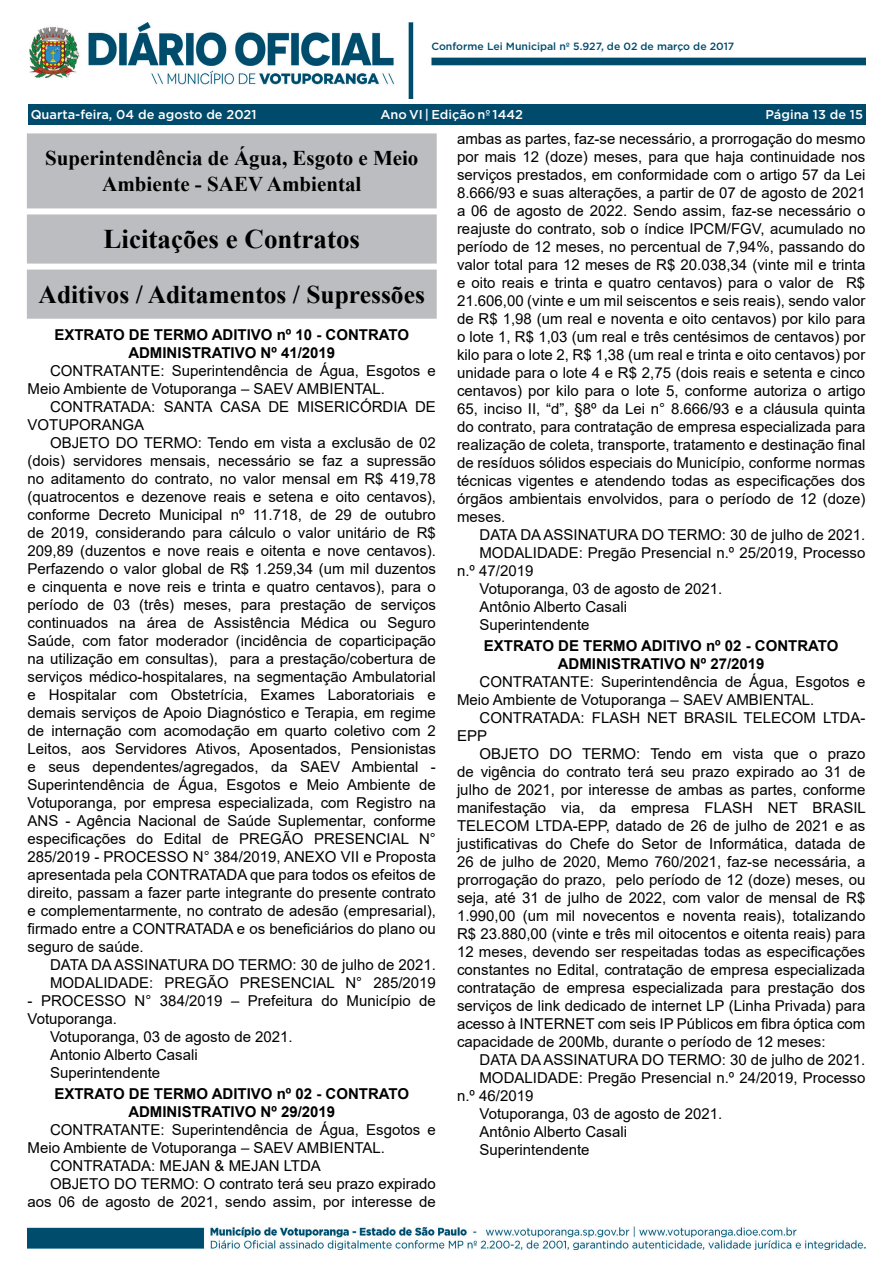
<style>
.page{position:relative;width:893px;height:1263px;background:#fff}
.page>*{position:absolute;margin:0;border:0;box-sizing:border-box;transform-origin:0 0}
.t1{font:700 27px "Times New Roman";color:#000}
.t2{font:700 25.5px "Times New Roman";color:#000}
.t3{font:700 21px/25.2px "Times New Roman";color:#000;text-align:center}
._2_-_Corpo{font:15px/18px "Arial";color:#000}
._1_-_Cabeçalho{font:700 15px/18px "Arial";color:#000;text-align:center}
.t4{font:500 12.75px "Gotham";color:#fff}
.t5{font:500 10.5px "Gotham";color:#004b6c}
</style>
<div class="page">
<img style="left:28px;top:1226px;width:837px;height:24px">
<img style="left:29px;top:22px;width:836px;height:76px">
<div style="left:28px;top:104px;width:837px;height:21px;background:#004b6c"></div>
<div style="left:30px;top:136px;width:404px;height:69px;background:#bcbdc0"></div>
<div style="left:27px;top:133px;width:410px;height:75px;border:6px solid #bcbdc0"></div>
<div style="left:30px;top:217px;width:404px;height:44px;background:#bcbdc0"></div>
<div style="left:27px;top:214px;width:410px;height:50px;border:6px solid #bcbdc0"></div>
<div style="left:30px;top:273px;width:404px;height:43px;background:#bcbdc0"></div>
<div style="left:27px;top:270px;width:410px;height:49px;border:6px solid #bcbdc0"></div>
<p class="t5" style="left:431px;top:40px;width:304px">Conforme Lei Municipal nº 5.927, de 02 de março de 2017</p>
<p class="t4" style="left:380px;top:106px;width:144px">Ano VI | Edição nº 1442</p>
<p class="t3" style="left:45px;top:145px;width:375px">Superintendência de Água, Esgoto e Meio<br>Ambiente - SAEV Ambiental</p>
<p class="t1" style="left:104px;top:220px;width:258px">Licitações e Contratos</p>
<p class="t2" style="left:39px;top:276px;width:388px">Aditivos / Aditamentos / Supressões</p>
<p class="_1_-_Cabeçalho" style="left:54px;top:326px;width:356px">EXTRATO DE TERMO ADITIVO nº 10 - CONTRATO<br>ADMINISTRATIVO Nº 41/2019</p>
<p class="_2_-_Corpo" style="left:28px;top:361px;width:410px;text-indent:23px">CONTRATANTE: Superintendência de Água, Esgotos e<br>Meio Ambiente de Votuporanga – SAEV AMBIENTAL.</p>
<p class="_2_-_Corpo" style="left:28px;top:397px;width:410px;text-indent:23px">CONTRATADA: SANTA CASA DE MISERICÓRDIA DE<br>VOTUPORANGA</p>
<p class="_2_-_Corpo" style="left:28px;top:433px;width:410px;text-align:justify;text-indent:23px">OBJETO DO TERMO: Tendo em vista a exclusão de 02 (dois) servidores mensais, necessário se faz a supressão no aditamento do contrato, no valor mensal em R$ 419,78 (quatrocentos e dezenove reais e setena e oito centavos), conforme Decreto Municipal nº 11.718, de 29 de outubro de 2019, considerando para cálculo o valor unitário de R$ 209,89 (duzentos e nove reais e oitenta e nove centavos).<br>Perfazendo o valor global de R$ 1.259,34 (um mil duzentos e cinquenta e nove reis e trinta e quatro centavos), para o período de 03 (três) meses, para prestação de serviços continuados na área de Assistência Médica ou Seguro Saúde, com fator moderador (incidência de coparticipação na utilização em consultas), para a prestação/cobertura de serviços médico-hospitalares, na segmentação Ambulatorial e Hospitalar com Obstetrícia, Exames Laboratoriais e demais serviços de Apoio Diagnóstico e Terapia, em regime de internação com acomodação em quarto coletivo com 2<br>Leitos, aos Servidores Ativos, Aposentados, Pensionistas e seus dependentes/agregados, da SAEV Ambiental - Superintendência de Água, Esgotos e Meio Ambiente de Votuporanga, por empresa especializada, com Registro na ANS - Agência Nacional de Saúde Suplementar, conforme especificações do Edital de PREGÃO PRESENCIAL N° 285/2019 - PROCESSO N° 384/2019, ANEXO VII e Proposta apresentada pela CONTRATADA que para todos os efeitos de direito, passam a fazer parte integrante do presente contrato e complementarmente, no contrato de adesão (empresarial), firmado entre a CONTRATADA e os beneficiários do plano ou seguro de saúde.</p>
<p class="_2_-_Corpo" style="left:50px;top:955px;width:387px">DATA DA ASSINATURA DO TERMO: 30 de julho de 2021.</p>
<p class="_2_-_Corpo" style="left:50px;top:973px;width:387px">MODALIDADE: PREGÃO PRESENCIAL N° 285/2019</p>
<p class="_2_-_Corpo" style="left:28px;top:991px;width:410px">- PROCESSO N° 384/2019 – Prefeitura do Município de<br>Votuporanga.</p>
<p class="_2_-_Corpo" style="left:50px;top:1027px;width:244px">Votuporanga, 03 de agosto de 2021.</p>
<p class="_2_-_Corpo" style="left:50px;top:1045px;width:149px">Antonio Alberto Casali</p>
<p class="_2_-_Corpo" style="left:50px;top:1063px;width:112px">Superintendente</p>
<p class="_1_-_Cabeçalho" style="left:54px;top:1085px;width:356px">EXTRATO DE TERMO ADITIVO nº 02 - CONTRATO<br>ADMINISTRATIVO Nº 29/2019</p>
<p class="_2_-_Corpo" style="left:28px;top:1120px;width:410px;text-indent:23px">CONTRATANTE: Superintendência de Água, Esgotos e<br>Meio Ambiente de Votuporanga – SAEV AMBIENTAL.</p>
<p class="_2_-_Corpo" style="left:50px;top:1156px;width:272px">CONTRATADA: MEJAN &amp; MEJAN LTDA</p>
<p class="_2_-_Corpo" style="left:28px;top:1174px;width:410px;text-align:right">OBJETO DO TERMO: O contrato terá seu prazo expirado aos 06 de agosto de 2021, sendo assim, por interesse de</p>
<p class="t4" style="left:31px;top:106px;width:227px">Quarta-feira, 04 de agosto de 2021</p>
<p class="t4" style="left:765px;top:106px;width:99px">Página 13 de 15</p>
<p class="_2_-_Corpo" style="left:457px;top:130px;width:410px;text-align:justify">ambas as partes, faz-se necessário, a prorrogação do mesmo por mais 12 (doze) meses, para que haja continuidade nos serviços prestados, em conformidade com o artigo 57 da Lei 8.666/93 e suas alterações, a partir de 07 de agosto de 2021 a 06 de agosto de 2022. Sendo assim, faz-se necessário o reajuste do contrato, sob o índice IPCM/FGV, acumulado no período de 12 meses, no percentual de 7,94%, passando do valor total para 12 meses de R$ 20.038,34 (vinte mil e trinta e oito reais e trinta e quatro centavos) para o valor de R$ 21.606,00 (vinte e um mil seiscentos e seis reais), sendo valor de R$ 1,98 (um real e noventa e oito centavos) por kilo para o lote 1, R$ 1,03 (um real e três centésimos de centavos) por kilo para o lote 2, R$ 1,38 (um real e trinta e oito centavos) por unidade para o lote 4 e R$ 2,75 (dois reais e setenta e cinco centavos) por kilo para o lote 5, conforme autoriza o artigo 65, inciso II, “d”, §8º da Lei n° 8.666/93 e a cláusula quinta do contrato, para contratação de empresa especializada para realização de coleta, transporte, tratamento e destinação final de resíduos sólidos especiais do Município, conforme normas técnicas vigentes e atendendo todas as especificações dos órgãos ambientais envolvidos, para o período de 12 (doze) meses.</p>
<p class="_2_-_Corpo" style="left:479px;top:526px;width:387px">DATA DA ASSINATURA DO TERMO: 30 de julho de 2021.</p>
<p class="_2_-_Corpo" style="left:457px;top:544px;width:410px;text-indent:22px">MODALIDADE: Pregão Presencial n.º 25/2019, Processo n.º 47/2019</p>
<p class="_2_-_Corpo" style="left:479px;top:580px;width:244px">Votuporanga, 03 de agosto de 2021.</p>
<p class="_2_-_Corpo" style="left:479px;top:598px;width:149px">Antônio Alberto Casali</p>
<p class="_2_-_Corpo" style="left:479px;top:616px;width:112px">Superintendente</p>
<p class="_1_-_Cabeçalho" style="left:484px;top:637px;width:356px">EXTRATO DE TERMO ADITIVO nº 02 - CONTRATO<br>ADMINISTRATIVO Nº 27/2019</p>
<p class="_2_-_Corpo" style="left:457px;top:673px;width:410px;text-indent:22px">CONTRATANTE: Superintendência de Água, Esgotos e<br>Meio Ambiente de Votuporanga – SAEV AMBIENTAL.</p>
<p class="_2_-_Corpo" style="left:457px;top:709px;width:410px;text-indent:22px">CONTRATADA: FLASH NET BRASIL TELECOM LTDA-<br>EPP</p>
<p class="_2_-_Corpo" style="left:457px;top:745px;width:410px;text-align:justify;text-indent:22px">OBJETO DO TERMO: Tendo em vista que o prazo de vigência do contrato terá seu prazo expirado ao 31 de julho de 2021, por interesse de ambas as partes, conforme manifestação via, da empresa FLASH NET BRASIL TELECOM LTDA-EPP, datado de 26 de julho de 2021 e as justificativas do Chefe do Setor de Informática, datada de 26 de julho de 2020, Memo 760/2021, faz-se necessária, a prorrogação do prazo, pelo período de 12 (doze) meses, ou seja, até 31 de julho de 2022, com valor de mensal de R$ 1.990,00 (um mil novecentos e noventa reais), totalizando R$ 23.880,00 (vinte e três mil oitocentos e oitenta reais) para 12 meses, devendo ser respeitadas todas as especificações constantes no Edital, contratação de empresa especializada contratação de empresa especializada para prestação dos serviços de link dedicado de internet LP (Linha Privada) para acesso à INTERNET com seis IP Públicos em fibra óptica com capacidade de 200Mb, durante o período de 12 meses:</p>
<p class="_2_-_Corpo" style="left:479px;top:1051px;width:387px">DATA DA ASSINATURA DO TERMO: 30 de julho de 2021.</p>
<p class="_2_-_Corpo" style="left:457px;top:1069px;width:410px;text-indent:22px">MODALIDADE: Pregão Presencial n.º 24/2019, Processo n.º 46/2019</p>
<p class="_2_-_Corpo" style="left:479px;top:1105px;width:244px">Votuporanga, 03 de agosto de 2021.</p>
<p class="_2_-_Corpo" style="left:479px;top:1123px;width:149px">Antônio Alberto Casali</p>
<p class="_2_-_Corpo" style="left:479px;top:1141px;width:112px">Superintendente</p>
</div>
